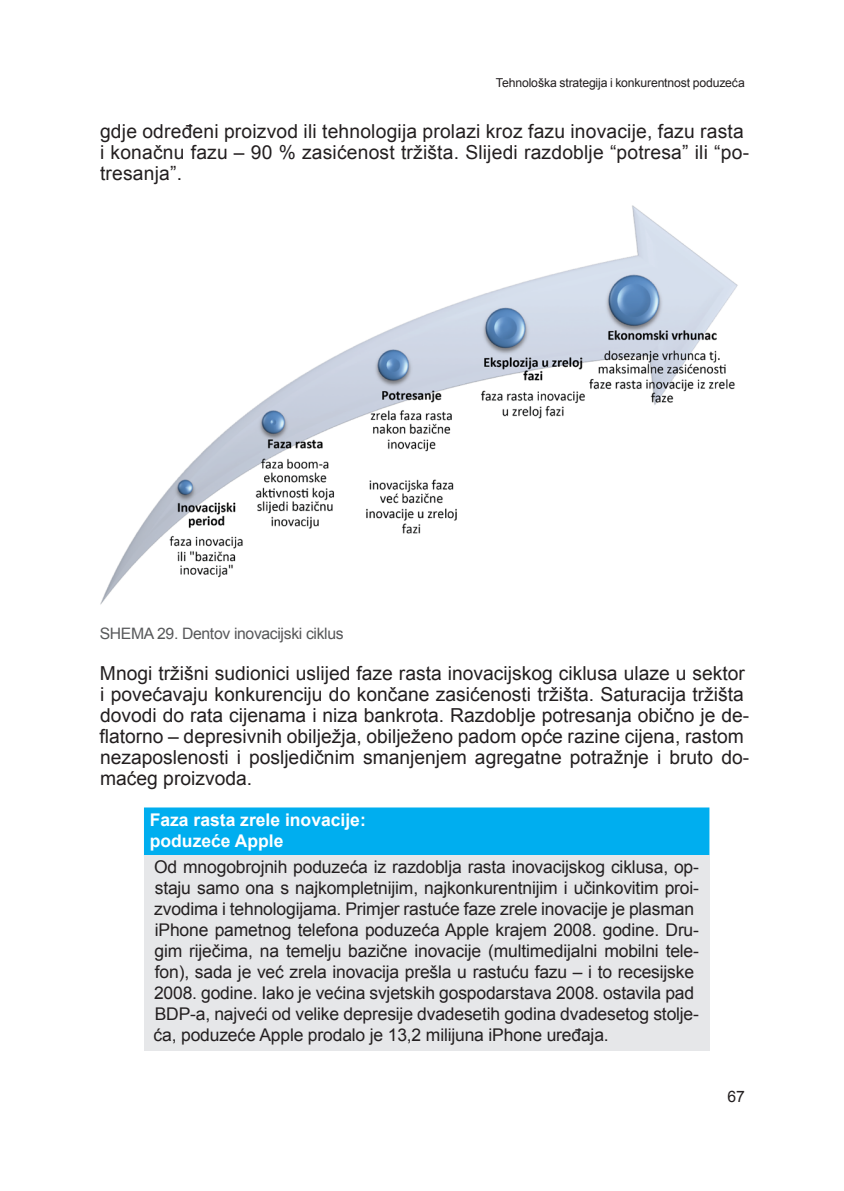
<style>
.page{position:relative;width:844px;height:1191px;background:#fff}
.page>*{position:absolute;margin:0;border:0;box-sizing:border-box;transform-origin:0 0}
.Body{font:19.25px/21px "Arial";color:#231f20}
.t1{font:17.5px/21px "Arial";letter-spacing:-.01em;color:#231f20}
.QuoteNaslov{font:700 17.5px/21px "Arial";color:#fff}
.Potpis{font:15.75px "Arial";letter-spacing:-.02em;color:#57585a}
.t2{font:15.75px "Arial";color:#231f20}
.t3{font:12.25px "Arial";letter-spacing:-.015em;color:#231f20}
</style>
<div class="page">
<div style="left:144px;top:807px;width:565px;height:49px;background:#00aeef"></div>
<div style="left:144px;top:855px;width:565px;height:196px;background:#e6e7e9"></div>
<img style="left:100px;top:205px;width:638px;height:400px">
<p class="t3" style="left:495px;top:75px;width:251px">Tehnološka strategija i konkurentnost poduzeća</p>
<p class="Body" style="left:100px;top:121px;width:650px">gdje određeni proizvod ili tehnologija prolazi kroz fazu inovacije, fazu rasta i konačnu fazu – 90 % zasićenost tržišta. Slijedi razdoblje “potresa” ili “po&shy;tresanja”.</p>
<p class="Potpis" style="left:100px;top:623px;width:245px">SHEMA 29. Dentov inovacijski ciklus</p>
<p class="Body" style="left:99px;top:663px;width:651px">Mnogi tržišni sudionici uslijed faze rasta inovacijskog ciklusa ulaze u sektor i povećavaju konkurenciju do končane zasićenosti tržišta. Saturacija tržišta dovodi do rata cijenama i niza bankrota. Razdoblje potresanja obično je de&shy;flatorno – depresivnih obilježja, obilježeno padom opće razine cijena, rastom nezaposlenosti i posljedičnim smanjenjem agregatne potražnje i bruto do&shy;maćeg proizvoda.</p>
<p class="QuoteNaslov" style="left:150px;top:810px;width:217px">Faza rasta zrele inovacije: poduzeće Apple</p>
<p class="t1" style="left:153px;top:856px;width:547px">Od mnogobrojnih poduzeća iz razdoblja rasta inovacijskog ciklusa, op&shy;staju samo ona s najkompletnijim, najkonkurentnijim i učinkovitim proi&shy;zvodima i tehnologijama. Primjer rastuće faze zrele inovacije je plasman iPhone pametnog telefona poduzeća Apple krajem 2008. godine. Dru&shy;gim riječima, na temelju bazične inovacije (multimedijalni mobilni tele&shy;fon), sada je već zrela inovacija prešla u rastuću fazu – i to recesijske 2008. godine. Iako je većina svjetskih gospodarstava 2008. ostavila pad BDP-a, najveći od velike depresije dvadesetih godina dvadesetog stolje&shy;ća, poduzeće Apple prodalo je 13,2 milijuna iPhone uređaja.</p>
<p class="t2" style="left:727px;top:1086px;width:19px">67</p>
</div>
